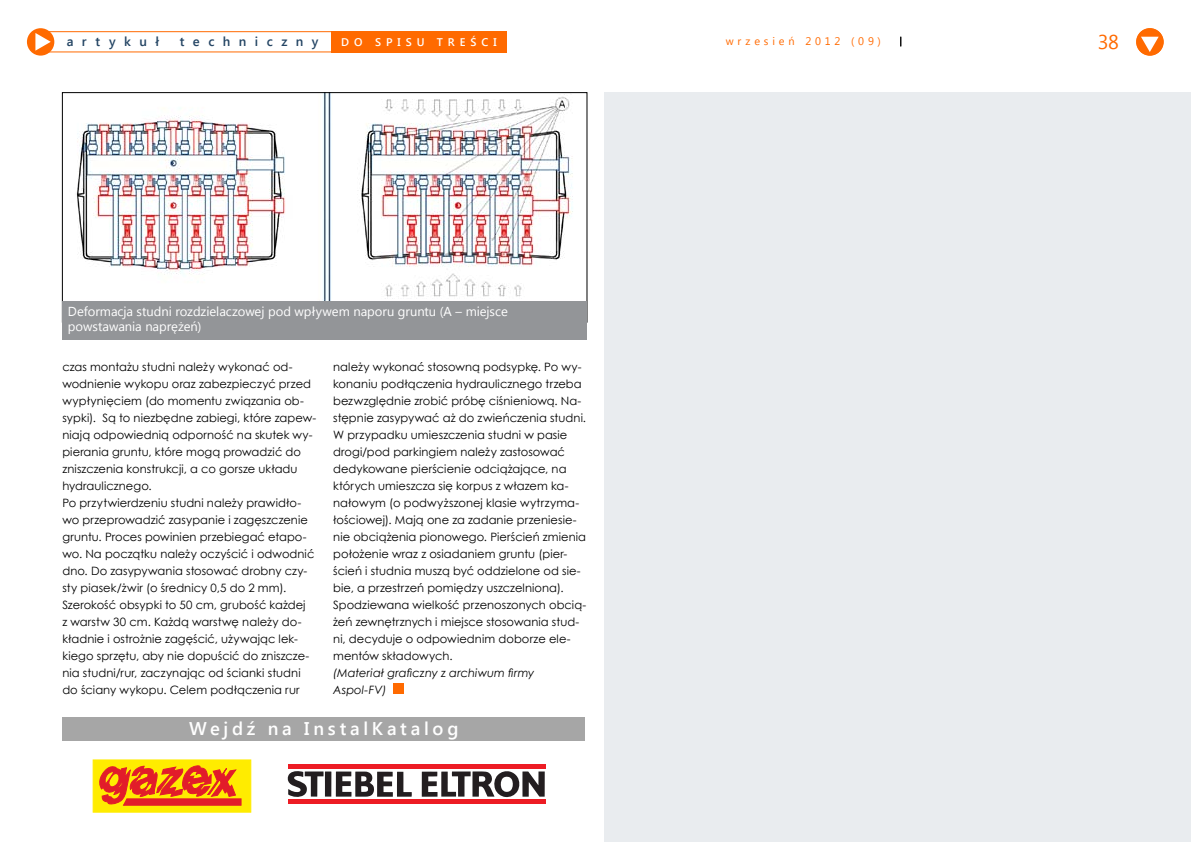
<style>
.page{position:relative;width:1191px;height:842px;background:#fff}
.page>*{position:absolute;margin:0;border:0;box-sizing:border-box;transform-origin:0 0}
.t1{font:20px "Segoe UI";color:#ff6a00}
.t2{font:600 18.4px "Segoe UI";letter-spacing:.2em;color:#fff}
.t3{font:13px/15px "Segoe UI";letter-spacing:-.005em;color:#fff}
.t4{font:600 13px "Segoe UI";letter-spacing:.645em;color:#244564}
.t5{font:11.5px/17px "Century Gothic";letter-spacing:.005em;color:#000}
.t6{font:italic 11.5px/17px "Century Gothic";letter-spacing:.005em;color:#000}
.t7{font:600 11.1px "Segoe UI";letter-spacing:.445em;color:#fff}
.t8{font:11px "Segoe UI";letter-spacing:.35em;color:#ff6a00}
</style>
<div class="page">
<div style="left:27px;top:28px;width:27px;height:28px;background:#ff6a00;border-radius:50%"></div>
<svg style="left:35px;top:33px;width:16px;height:17px"></svg>
<div style="left:33px;top:31px;width:310px;height:21px;border:1px solid #ff6a00"></div>
<div style="left:331px;top:31px;width:176px;height:21px;background:#ff6a00"></div>
<div style="left:393px;top:684px;width:11px;height:10px;background:#ff6a00"></div>
<img style="left:76px;top:94px;width:497px;height:207px">
<div style="left:62px;top:301px;width:525px;height:38px;background:#939598"></div>
<div style="left:1136px;top:28px;width:27px;height:28px;background:#ff6a00;border-radius:50%"></div>
<svg style="left:1141px;top:36px;width:19px;height:16px"></svg>
<div style="left:62px;top:718px;width:523px;height:23px;background:#a6a6a6"></div>
<svg style="left:287px;top:764px;width:259px;height:40px"></svg>
<div style="left:93px;top:760px;width:158px;height:52px;background:#ffec00;border:1px solid #ffec00"></div>
<svg style="left:99px;top:765px;width:142px;height:40px"></svg>
<div style="left:604px;top:93px;width:587px;height:749px;background:#e9ecef"></div>
<p class="t4" style="left:67px;top:32px;width:94px">artykuł</p>
<p class="t4" style="left:180px;top:32px;width:140px">techniczny</p>
<p class="t7" style="left:341px;top:34px;width:157px">do spisu treści</p>
<p class="t8" style="left:726px;top:34px;width:157px">wrzesień 2012 (09)</p>
<h1 class="t1" style="left:1097px;top:28px;width:23px">38</h1>
<p class="t3" style="left:68px;top:303px;width:441px">Deformacja studni rozdzielaczowej pod wpływem naporu gruntu (A – miejsce powstawania naprężeń)</p>
<p class="t5" style="left:62px;top:358px;width:255px">czas montażu studni należy wykonać od&shy;wodnienie wykopu oraz zabezpieczyć przed wypłynięciem (do momentu związania ob&shy;sypki). Są to niezbędne zabiegi, które zapew&shy;niają odpowiednią odporność na skutek wy&shy;pierania gruntu, które mogą prowadzić do zniszczenia konstrukcji, a co gorsze układu hydraulicznego.<br>Po przytwierdzeniu studni należy prawidło&shy;wo przeprowadzić zasypanie i zagęszczenie gruntu. Proces powinien przebiegać etapo&shy;wo. Na początku należy oczyścić i odwodnić dno. Do zasypywania stosować drobny czy&shy;sty piasek/żwir (o średnicy 0,5 do 2 mm).<br>Szerokość obsypki to 50 cm, grubość każdej<br>z warstw 30 cm. Każdą warstwę należy do&shy;kładnie i ostrożnie zagęścić, używając lek&shy;kiego sprzętu, aby nie dopuścić do zniszcze&shy;nia studni/rur, zaczynając od ścianki studni do ściany wykopu. Celem podłączenia rur</p>
<p class="t5" style="left:333px;top:358px;width:255px">należy wykonać stosowną podsypkę. Po wy&shy;konaniu podłączenia hydraulicznego trzeba bezwzględnie zrobić próbę ciśnieniową. Na&shy;stępnie zasypywać aż do zwieńczenia studni.<br>W przypadku umieszczenia studni w pasie drogi/pod parkingiem należy zastosować dedykowane pierścienie odciążające, na których umieszcza się korpus z włazem ka&shy;nałowym (o podwyższonej klasie wytrzyma&shy;łościowej). Mają one za zadanie przeniesie&shy;nie obciążenia pionowego. Pierścień zmienia położenie wraz z osiadaniem gruntu (pier&shy;ścień i studnia muszą być oddzielone od sie&shy;bie, a przestrzeń pomiędzy uszczelniona).<br>Spodziewana wielkość przenoszonych obcią&shy;żeń zewnętrznych i miejsce stosowania stud&shy;ni, decyduje o odpowiednim doborze ele&shy;mentów składowych.</p>
<p class="t6" style="left:333px;top:664px;width:203px">(Materiał graficzny z archiwum firmy<br>Aspol-FV)</p>
<h2 class="t2" style="left:189px;top:716px;width:271px">Wejdź na InstalKatalog</h2>
</div>
